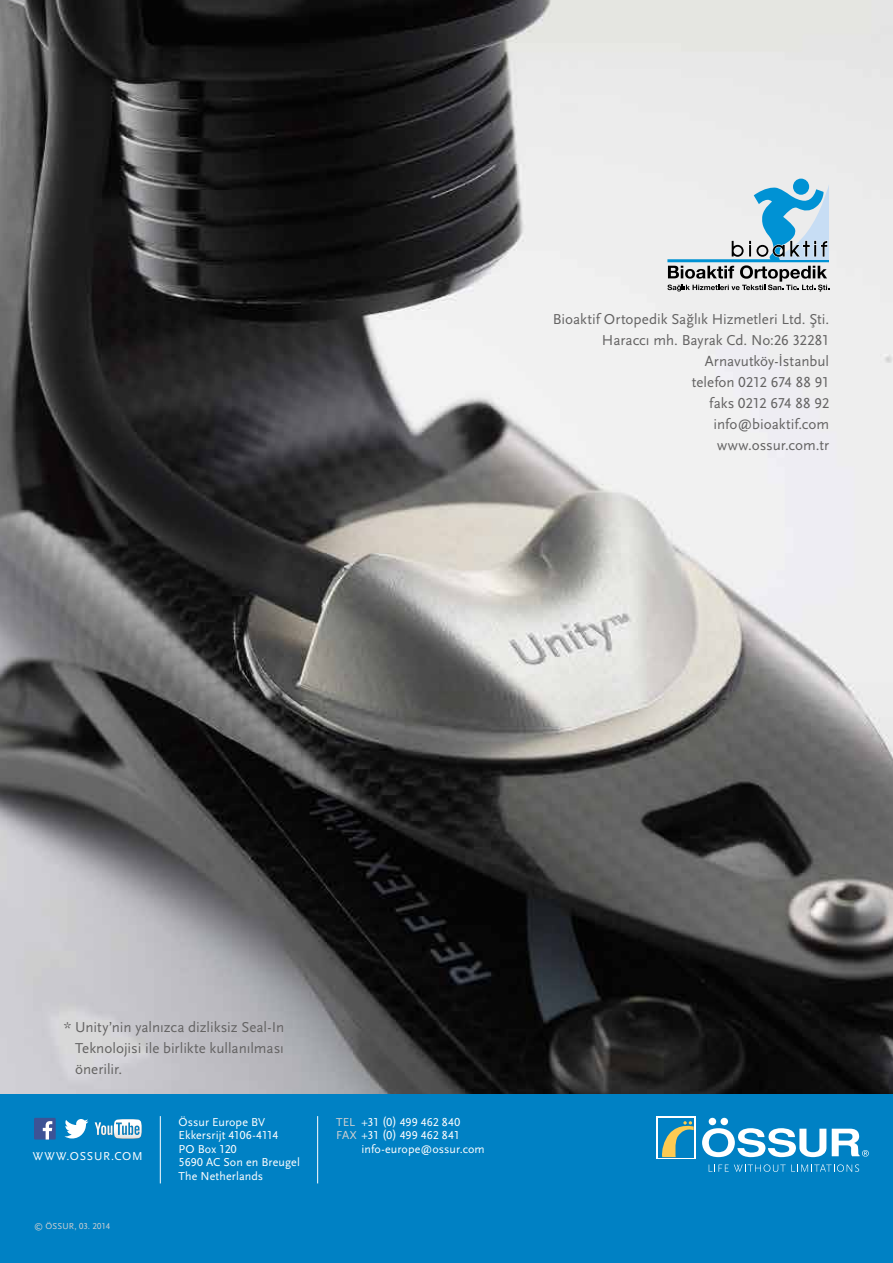
<style>
.page{position:relative;width:893px;height:1263px;background:#fff}
.page>*{position:absolute;margin:0;border:0;box-sizing:border-box;transform-origin:0 0}
.t1{font:15px/21px "Scala Sans Pro";letter-spacing:-.005em;color:#646363;text-align:justify}
.t2{font:12px/13.5px "Scala Sans Pro";letter-spacing:.01em;color:#fff}
.t3{font:12px "Scala Sans Pro";letter-spacing:-.01em;color:#fff}
.t4{font:12px "Scala Sans Pro";letter-spacing:.06em;color:#fff}
.t5{font:9px "Scala Sans Pro";letter-spacing:.02em;color:#d0d0d0}
.s1{color:#d0d0d0}
</style>
<div class="page">
<img style="left:0;top:0;width:893px;height:1094px">
<div style="left:0;top:1094px;width:893px;height:169px;background:#0081c4"></div>
<svg style="left:709px;top:1164px;width:150px;height:8px"></svg>
<div style="left:709px;top:1118px;width:7px;height:7px;background:#fff;border-radius:50%"></div>
<div style="left:720px;top:1118px;width:8px;height:7px;background:#fff;border-radius:50%"></div>
<svg style="left:702px;top:1128px;width:124px;height:29px"></svg>
<svg style="left:832px;top:1129px;width:37px;height:28px"></svg>
<svg style="left:656px;top:1116px;width:39px;height:43px"></svg>
<div style="left:658px;top:1118px;width:36px;height:39px;background:#0081c4"></div>
<svg style="left:662px;top:1121px;width:32px;height:36px"></svg>
<div style="left:34px;top:1118px;width:22px;height:21px;background:#3d5395"></div>
<svg style="left:43px;top:1121px;width:9px;height:18px"></svg>
<svg style="left:64px;top:1119px;width:24px;height:19px"></svg>
<svg style="left:95px;top:1119px;width:47px;height:20px"></svg>
<hr style="left:317px;top:1116px;width:1px;height:67px;background:#fff">
<hr style="left:160px;top:1116px;width:1px;height:67px;background:#fff">
<div style="left:793px;top:179px;width:16px;height:16px;background:#0092d4;border-radius:50%"></div>
<svg style="left:667px;top:184px;width:162px;height:108px;background:#b3c9d4"></svg>
<p class="t1" style="left:553px;top:308px;width:278px;text-align:right">Bioaktif Ortopedik Sağlık Hizmetleri Ltd. Şti.<br>Haraccı mh. Bayrak Cd. No:26 32281<br>Arnavutköy-İstanbul<br>telefon 0212 674 88 91<br>faks 0212 674 88 92<br>info@bioaktif.com<br>www.ossur.com.tr</p>
<p class="t1" style="left:75px;top:1017px;width:211px;text-indent:-11px">* Unity’nin yalnızca dizliksiz Seal-In Teknolojisi ile birlikte kullanılması önerilir.</p>
<p class="t4" style="left:33px;top:1149px;width:111px">WWW.OSSUR.COM</p>
<p class="t5" style="left:34px;top:1220px;width:78px">© ÖSSUR, 03. 2014</p>
<p class="t2" style="left:179px;top:1115px;width:123px">Össur Europe BV<br>Ekkersrijt 4106-4114<br>PO Box 120<br>5690 AC Son en Breugel<br>The Netherlands</p>
<p class="t2" style="left:336px;top:1115px;width:126px"><span class="s1">TEL</span> +31 (0) 499 462 840</p>
<p class="t3" style="left:336px;top:1128px;width:125px"><span class="s1">FAX</span> +31 (0) 499 462 841</p>
<p class="t2" style="left:361px;top:1142px;width:125px">info-europe@ossur.com</p>
</div>
